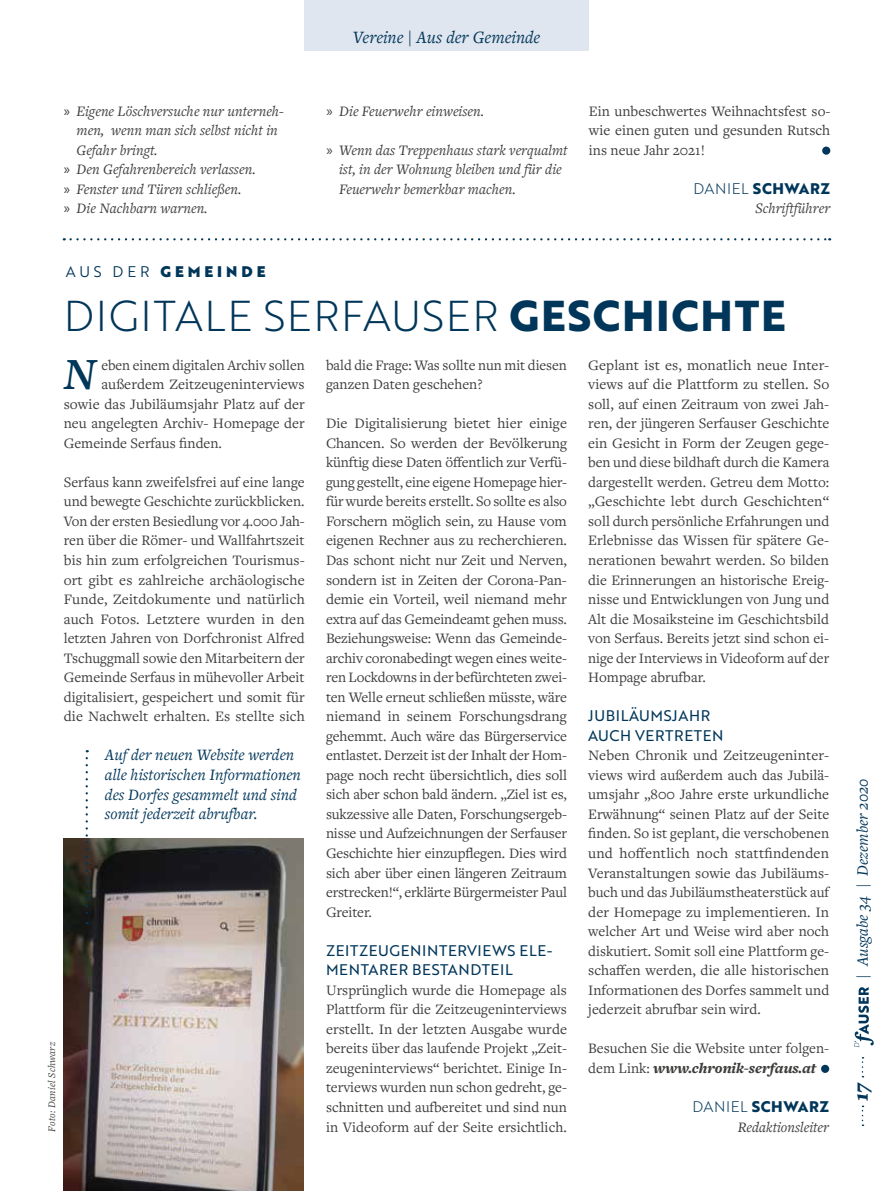
<style>
.page{position:relative;width:893px;height:1191px;background:#fff}
.page>*{position:absolute;margin:0;border:0;box-sizing:border-box;transform-origin:0 0}
.t1{font:italic 600 46.2px "Freight Text Pro";color:#003659}
.t2{font:42px "Brother 1816 Light";letter-spacing:.04em;color:#003659}
.t3{font:italic 900 21px "Freight Text Pro";color:#003659}
.t4{font:italic 18px "Freight Text Pro";color:#003659}
.t5{font:italic 16.5px/19.8px "Freight Text Pro";color:#003659}
.t6{font:15px/19.5px "Freight Text Pro";color:#3c3c3b;text-align:justify}
.t7{font:italic 15px/19.5px "Freight Text Pro";color:#3c3c3b}
.t8{font:15px/19.5px "Brother 1816 Regular";letter-spacing:.04em;color:#003659}
.t9{font:700 15px "Brother 1816 Extra";letter-spacing:.04em;color:#003659}
.t10{font:15px "Brother 1816 Black";letter-spacing:.265em;color:#003659}
.t11{font:italic 10.5px "Freight Text Pro";letter-spacing:.02em;color:#3c3c3b}
.s1{font-family:"Myriad Pro";font-style:normal}
.s2{font-family:"Brother 1816 Light";font-weight:400}
.s3{font-family:"Brother 1816 Book"}
.s4{font-family:"Brother 1816 Extra";font-weight:700}
.s5{font-weight:900;font-style:italic}
</style>
<div class="page">
<svg style="left:862px;top:1105px;width:1px;height:21px"></svg>
<svg style="left:854px;top:987px;width:20px;height:60px"></svg>
<div style="left:822px;top:147px;width:8px;height:8px;background:#003659;border-radius:50%"></div>
<svg style="left:71px;top:238px;width:759px;height:2px"></svg>
<img style="left:64px;top:839px;width:240px;height:352px">
<div style="left:821px;top:1064px;width:8px;height:9px;background:#003659;border-radius:50%"></div>
<svg style="left:86px;top:758px;width:2px;height:166px"></svg>
<div style="left:304px;top:0;width:285px;height:51px;background:#dee5ee"></div>
<p class="t4" style="left:353px;top:25px;width:189px">Vereine | Aus der Gemeinde</p>
<p class="t7" style="left:64px;top:100px;width:222px"><span class="s1">»</span> Eigene Löschversuche nur unterneh-</p>
<p class="t7" style="left:77px;top:120px;width:203px">men, wenn man sich selbst nicht in</p>
<p class="t7" style="left:77px;top:140px;width:83px">Gefahr bringt.</p>
<p class="t7" style="left:64px;top:159px;width:193px"><span class="s1">»</span> Den Gefahrenbereich verlassen.</p>
<p class="t7" style="left:64px;top:179px;width:179px"><span class="s1">»</span> Fenster und Türen schließen.</p>
<p class="t7" style="left:64px;top:198px;width:145px"><span class="s1">»</span> Die Nachbarn warnen.</p>
<p class="t7" style="left:326px;top:100px;width:159px"><span class="s1">»</span> Die Feuerwehr einweisen.</p>
<p class="t7" style="left:339px;top:140px;width:230px;text-indent:-13px"><span class="s1">»</span> Wenn das Treppenhaus stark verqualmt ist, in der Wohnung bleiben und für die<br>Feuerwehr bemerkbar machen.</p>
<p class="t6" style="left:589px;top:100px;width:243px">Ein unbeschwertes Weihnachtsfest so&shy;wie einen guten und gesunden Rutsch ins neue Jahr 2021!</p>
<p class="t9" style="left:694px;top:177px;width:138px"><span class="s2">DANIEL</span> SCHWARZ</p>
<p class="t7" style="left:755px;top:198px;width:76px">Schriftführer</p>
<p class="t10" style="left:66px;top:260px;width:201px"><span class="s3">AUS DER</span> GEMEINDE</p>
<h2 class="t2" style="left:64px;top:285px;width:723px">DIGITALE SERFAUSER <span class="s4">GESCHICHTE</span></h2>
<h1 class="t1" style="left:64px;top:343px;width:35px">N</h1>
<p class="t6" style="left:101px;top:354px;width:205px">eben einem digitalen Archiv sollen</p>
<p class="t6" style="left:101px;top:374px;width:205px">außerdem Zeitzeugeninterviews</p>
<p class="t6" style="left:64px;top:393px;width:243px">sowie das Jubiläumsjahr Platz auf der</p>
<p class="t6" style="left:64px;top:413px;width:242px">neu angelegten Archiv- Homepage der</p>
<p class="t6" style="left:64px;top:432px;width:160px">Gemeinde Serfaus finden.</p>
<p class="t6" style="left:64px;top:472px;width:243px">Serfaus kann zweifelsfrei auf eine lange und bewegte Geschichte zurückblicken.<br>Von der ersten Besiedlung vor 4.000 Jah&shy;ren über die Römer- und Wallfahrtszeit bis hin zum erfolgreichen Tourismus&shy;ort gibt es zahlreiche archäologische Funde, Zeitdokumente und natürlich auch Fotos. Letztere wurden in den letzten Jahren von Dorfchronist Alfred Tschuggmall sowie den Mitarbeitern der Gemeinde Serfaus in mühevoller Arbeit digitalisiert, gespeichert und somit für die Nachwelt erhalten. Es stellte sich</p>
<p class="t5" style="left:105px;top:744px;width:198px">Auf der neuen Website werden alle historischen Informationen des Dorfes gesammelt und sind somit jederzeit abrufbar.</p>
<p class="t11" style="left:45px;top:1131px;width:91px;rotate:-90deg">Foto: Daniel Schwarz</p>
<p class="t6" style="left:326px;top:354px;width:242px">bald die Frage: Was sollte nun mit diesen ganzen Daten geschehen?</p>
<p class="t6" style="left:326px;top:413px;width:243px">Die Digitalisierung bietet hier einige Chancen. So werden der Bevölkerung künftig diese Daten öffentlich zur Verfü&shy;gung gestellt, eine eigene Homepage hier&shy;für wurde bereits erstellt. So sollte es also Forschern möglich sein, zu Hause vom eigenen Rechner aus zu recherchieren.<br>Das schont nicht nur Zeit und Nerven, sondern ist in Zeiten der Corona-Pan&shy;demie ein Vorteil, weil niemand mehr extra auf das Gemeindeamt gehen muss.<br>Beziehungsweise: Wenn das Gemeinde&shy;archiv coronabedingt wegen eines weite&shy;ren Lockdowns in der befürchteten zwei&shy;ten Welle erneut schließen müsste, wäre niemand in seinem Forschungsdrang gehemmt. Auch wäre das Bürgerservice entlastet. Derzeit ist der Inhalt der Hom&shy;page noch recht übersichtlich, dies soll sich aber schon bald ändern. „Ziel ist es, sukzessive alle Daten, Forschungsergeb&shy;nisse und Aufzeichnungen der Serfauser Geschichte hier einzupflegen. Dies wird sich aber über einen längeren Zeitraum erstrecken!“, erklärte Bürgermeister Paul Greiter.</p>
<p class="t8" style="left:326px;top:940px;width:228px">ZEITZEUGENINTERVIEWS ELE-<br>MENTARER BESTANDTEIL</p>
<p class="t6" style="left:326px;top:979px;width:242px">Ursprünglich wurde die Homepage als Plattform für die Zeitzeugeninterviews erstellt. In der letzten Ausgabe wurde bereits über das laufende Projekt „Zeit&shy;zeugeninterviews“ berichtet. Einige In&shy;terviews wurden nun schon gedreht, ge&shy;schnitten und aufbereitet und sind nun in Videoform auf der Seite ersichtlich.</p>
<p class="t6" style="left:588px;top:354px;width:243px">Geplant ist es, monatlich neue Inter&shy;views auf die Plattform zu stellen. So soll, auf einen Zeitraum von zwei Jah&shy;ren, der jüngeren Serfauser Geschichte ein Gesicht in Form der Zeugen gege&shy;ben und diese bildhaft durch die Kamera dargestellt werden. Getreu dem Motto: „Geschichte lebt durch Geschichten“ soll durch persönliche Erfahrungen und Erlebnisse das Wissen für spätere Ge&shy;nerationen bewahrt werden. So bilden die Erinnerungen an historische Ereig&shy;nisse und Entwicklungen von Jung und Alt die Mosaiksteine im Geschichtsbild von Serfaus. Bereits jetzt sind schon ei&shy;nige der Interviews in Videoform auf der Hompage abrufbar.</p>
<p class="t8" style="left:588px;top:705px;width:137px">JUBILÄUMSJAHR<br>AUCH VERTRETEN</p>
<p class="t6" style="left:588px;top:745px;width:242px">Neben Chronik und Zeitzeugeninter&shy;views wird außerdem auch das Jubilä&shy;umsjahr „800 Jahre erste urkundliche Erwähnung“ seinen Platz auf der Seite finden. So ist geplant, die verschobenen und hoffentlich noch stattfindenden Veranstaltungen sowie das Jubiläums&shy;buch und das Jubiläumstheaterstück auf der Homepage zu implementieren. In welcher Art und Weise wird aber noch diskutiert. Somit soll eine Plattform ge&shy;schaffen werden, die alle historischen Informationen des Dorfes sammelt und jederzeit abrufbar sein wird.</p>
<p class="t6" style="left:588px;top:1038px;width:242px">Besuchen Sie die Website unter folgen&shy;dem Link: <span class="s5">www.chronik-serfaus.at</span></p>
<p class="t9" style="left:692px;top:1095px;width:138px"><span class="s2">DANIEL</span> SCHWARZ</p>
<p class="t7" style="left:738px;top:1116px;width:93px">Redaktionsleiter</p>
<p class="t5" style="left:852px;top:978px;width:202px;rotate:-90deg">| Ausgabe 34 | Dezember 2020</p>
<h3 class="t3" style="left:847px;top:1100px;width:20px;rotate:-90deg">17</h3>
</div>
